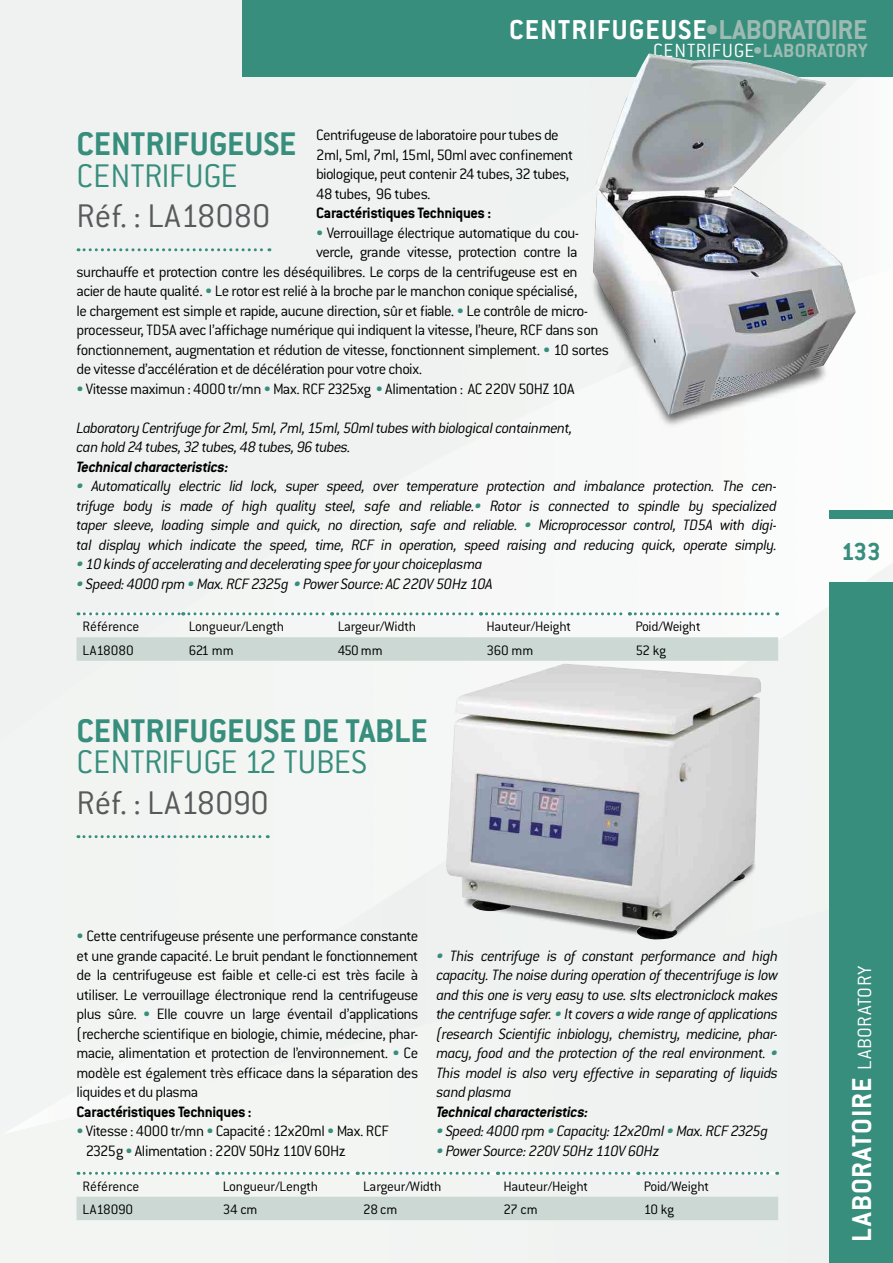
<style>
.page{position:relative;width:893px;height:1263px;background:#f1f4f2}
.page>*{position:absolute;margin:0;border:0;box-sizing:border-box;transform-origin:0 0}
.t1{font:700 36px "Conduit ITC";color:#388e7d}
.t2{font:300 36px "Conduit ITC";color:#388e7d}
.t3{font:300 36px "Conduit ITC";letter-spacing:-.01em;color:#58595b}
.t4{font:700 30px "Conduit ITC";letter-spacing:.015em;color:#fff}
.t5{font:700 30px "Conduit ITC";letter-spacing:.035em;color:#fff}
.t6{font:700 27px "Conduit ITC";color:#388e7d}
.t7{font:700 21px "Conduit ITC";letter-spacing:.015em;color:#9dbbb3}
.t8{font:300 16.5px/19.5px "Conduit ITC";letter-spacing:-.035em;color:#000}
.t9{font:italic 300 16.5px/19.5px "Conduit ITC";letter-spacing:-.035em;color:#000;text-align:justify}
.t10{font:700 16.5px "Conduit ITC";letter-spacing:-.02em;color:#000}
.t11{font:italic 700 16.5px "Conduit ITC";letter-spacing:-.02em;color:#000}
.t12{font:300 15px "Conduit ITC";letter-spacing:-.02em;color:#000}
.s1{color:#9dbbb3}
.s2{font-weight:300;color:#fff}
.s3{color:#388e7d}
.s4{font-weight:300;font-size:21px}
</style>
<div class="page">
<div style="left:829px;top:583px;width:64px;height:680px;background:#388e7d"></div>
<div style="left:829px;top:510px;width:64px;height:9px;background:#388e7d"></div>
<div style="left:242px;top:0;width:651px;height:77px;background:#388e7d"></div>
<svg style="left:77px;top:637px;width:701px;height:24px;background:#cbd8d4"></svg>
<svg style="left:78px;top:612px;width:700px;height:3px"></svg>
<svg style="left:78px;top:248px;width:192px;height:3px"></svg>
<div style="left:77px;top:1197px;width:701px;height:23px;background:#cbd8d4"></div>
<hr style="left:497px;top:1172px;width:141px;height:3px;background:#fff">
<svg style="left:78px;top:1172px;width:420px;height:3px"></svg>
<svg style="left:504px;top:1172px;width:274px;height:3px"></svg>
<svg style="left:591px;top:406px;width:238px;height:22px"></svg>
<div style="left:578px;top:259px;width:15px;height:147px;background:#f1f4f2"></div>
<img style="left:593px;top:53px;width:264px;height:362px">
<svg style="left:78px;top:835px;width:190px;height:3px"></svg>
<img style="left:445px;top:663px;width:316px;height:277px">
<h2 class="t4" style="left:509px;top:12px;width:360px">CENTRI FUGEUSE<span class="s1">•LABORATOIRE</span></h2>
<p class="t7" style="left:653px;top:38px;width:216px"><span class="s2">centrifuge</span>•LABORATORY</p>
<p class="t8" style="left:316px;top:125px;width:259px">Centrifugeuse de laboratoire pour tubes de 2ml, 5ml, 7ml, 15ml, 50ml avec confinement biologique, peut contenir 24 tubes, 32 tubes, 48 tubes, 96 tubes.</p>
<p class="t10" style="left:316px;top:203px;width:177px">CARACTÉRISTIQUES TECHNIQUES :</p>
<p class="t8" style="left:316px;top:223px;width:264px"><span class="s3">•</span> Verrouillage électrique automatique du cou-</p>
<p class="t8" style="left:316px;top:242px;width:263px">vercle, grande vitesse, protection contre la</p>
<p class="t8" style="left:77px;top:262px;width:503px">surchauffe et protection contre les déséquilibres. Le corps de la centrifugeuse est en</p>
<p class="t8" style="left:77px;top:281px;width:503px">acier de haute qualité. <span class="s3">•</span> Le rotor est relié à la broche par le manchon conique spécialisé,</p>
<p class="t8" style="left:77px;top:301px;width:513px">le chargement est simple et rapide, aucune direction, sûr et fiable. <span class="s3">•</span> Le contrôle de micro-</p>
<p class="t8" style="left:77px;top:320px;width:523px">processeur, TD 5A avec l’affichage numérique qui indiquent la vitesse, l’heure, RCF dans son</p>
<p class="t8" style="left:77px;top:340px;width:534px">fonctionnement, augmentation et rédution de vitesse, fonctionnent simplement. <span class="s3">•</span> 10 sortes</p>
<p class="t8" style="left:77px;top:359px;width:347px">de vitesse d’accélération et de décélération pour votre choix.</p>
<p class="t8" style="left:77px;top:379px;width:499px"><span class="s3">•</span> Vitesse maximun : 4000 tr/mn <span class="s3">•</span> Max. RCF 2325xg <span class="s3">•</span> Alimentation : AC 220V 50HZ 10A</p>
<p class="t9" style="left:77px;top:418px;width:498px">Laboratory Centrifuge for 2ml, 5ml, 7ml, 15ml, 50ml tubes with biological containment, can hold 24 tubes, 32 tubes, 48 tubes, 96 tubes.</p>
<p class="t11" style="left:77px;top:457px;width:154px">Technical characteristics:</p>
<p class="t9" style="left:77px;top:476px;width:702px"><span class="s3">•</span> Automatically electric lid lock, super speed, over temperature protection and imbalance protection. The cen&shy;trifuge body is made of high quality steel, safe and reliable.<span class="s3">•</span> Rotor is connected to spindle by specialized taper sleeve, loading simple and quick, no direction, safe and reliable. <span class="s3">•</span> Microprocessor control, TD5A with digi&shy;tal display which indicate the speed, time, RCF in operation, speed raising and reducing quick, operate simply.</p>
<p class="t9" style="left:77px;top:554px;width:407px"><span class="s3">•</span> 10 kinds of accelerating and decelerating spee for your choiceplasma</p>
<p class="t9" style="left:77px;top:574px;width:418px"><span class="s3">•</span> Speed: 4000 rpm <span class="s3">•</span> Max. RCF 2325g <span class="s3">•</span> Power Source: AC 220V 50Hz 10A</p>
<p class="t12" style="left:83px;top:618px;width:58px">Référence</p>
<p class="t12" style="left:189px;top:618px;width:97px">Longueur/Length</p>
<p class="t12" style="left:338px;top:618px;width:80px">Largeur/Width</p>
<p class="t12" style="left:486px;top:618px;width:86px">Hauteur/Height</p>
<p class="t12" style="left:635px;top:618px;width:67px">Poid/Weight</p>
<p class="t12" style="left:83px;top:642px;width:53px">LA18080</p>
<p class="t12" style="left:189px;top:642px;width:46px">621 mm</p>
<p class="t12" style="left:338px;top:642px;width:46px">450 mm</p>
<p class="t12" style="left:486px;top:642px;width:48px">360 mm</p>
<p class="t12" style="left:635px;top:642px;width:32px">52 kg</p>
<h1 class="t1" style="left:77px;top:123px;width:221px">CENTRI FUGEUSE</h1>
<h1 class="t2" style="left:77px;top:156px;width:158px">centrifuge</h1>
<h1 class="t3" style="left:77px;top:196px;width:195px">Réf. : LA18080</h1>
<h1 class="t1" style="left:76px;top:710px;width:353px">CENTRI FUGEUSE DE TABLE</h1>
<h1 class="t2" style="left:76px;top:742px;width:292px">centrifuge 12 tubes</h1>
<h1 class="t3" style="left:76px;top:783px;width:194px">Réf. : LA18090</h1>
<p class="t8" style="left:77px;top:926px;width:343px;text-align:justify"><span class="s3">•</span> Cette centrifugeuse présente une performance constante et une grande capacité. Le bruit pendant le fonctionnement de la centrifugeuse est faible et celle-ci est très facile à utiliser. Le verrouillage électronique rend la centrifugeuse plus sûre. <span class="s3">•</span> Elle couvre un large éventail d’applications (recherche scientifique en biologie, chimie, médecine, phar&shy;macie, alimentation et protection de l’environnement. <span class="s3">•</span> Ce modèle est également très efficace dans la séparation des liquides et du plasma</p>
<p class="t10" style="left:77px;top:1102px;width:177px">CARACTÉRISTIQUES TECHNIQUES :</p>
<p class="t8" style="left:86px;top:1121px;width:304px;text-indent:-9px"><span class="s3">•</span> Vitesse : 4000 tr/mn <span class="s3">•</span> Capacité : 12x20ml <span class="s3">•</span>Max. RCF<br>2325g <span class="s3">•</span> Alimentation : 220V 50Hz 110V 60Hz</p>
<p class="t9" style="left:436px;top:946px;width:343px"><span class="s3">•</span> This centrifuge is of constant performance and high capacity. The noise during operation of thecentrifuge is low and this one is very easy to use. sIts electroniclock makes the centrifuge safer. <span class="s3">•</span> It covers a wide range of applications (research Scientific inbiology, chemistry, medicine, phar&shy;macy, food and the protection of the real environment. <span class="s3">• </span>This model is also very effective in separating of liquids sand plasma</p>
<p class="t11" style="left:436px;top:1102px;width:154px">Technical characteristics:</p>
<p class="t9" style="left:436px;top:1121px;width:333px"><span class="s3">•</span> Speed: 4000 rpm <span class="s3">•</span> Capacity: 12x20ml <span class="s3">•</span> Max. RCF 2325g</p>
<p class="t9" style="left:436px;top:1141px;width:225px"><span class="s3">•</span> Power Source: 220V 50Hz 110V 60Hz</p>
<p class="t12" style="left:83px;top:1178px;width:58px">Référence</p>
<p class="t12" style="left:223px;top:1178px;width:97px">Longueur/Length</p>
<p class="t12" style="left:363px;top:1178px;width:80px">Largeur/Width</p>
<p class="t12" style="left:503px;top:1178px;width:86px">Hauteur/Height</p>
<p class="t12" style="left:644px;top:1178px;width:67px">Poid/Weight</p>
<p class="t12" style="left:83px;top:1201px;width:52px">LA18090</p>
<p class="t12" style="left:223px;top:1201px;width:36px">34 cm</p>
<p class="t12" style="left:363px;top:1201px;width:36px">28 cm</p>
<p class="t12" style="left:503px;top:1201px;width:36px">27 cm</p>
<p class="t12" style="left:644px;top:1201px;width:32px">10 kg</p>
<h3 class="t6" style="left:841px;top:535px;width:41px">133</h3>
<h2 class="t5" style="left:844px;top:1242px;width:277px;rotate:-90deg">LABORATOIRE <span class="s4">Laboratory</span></h2>
</div>
